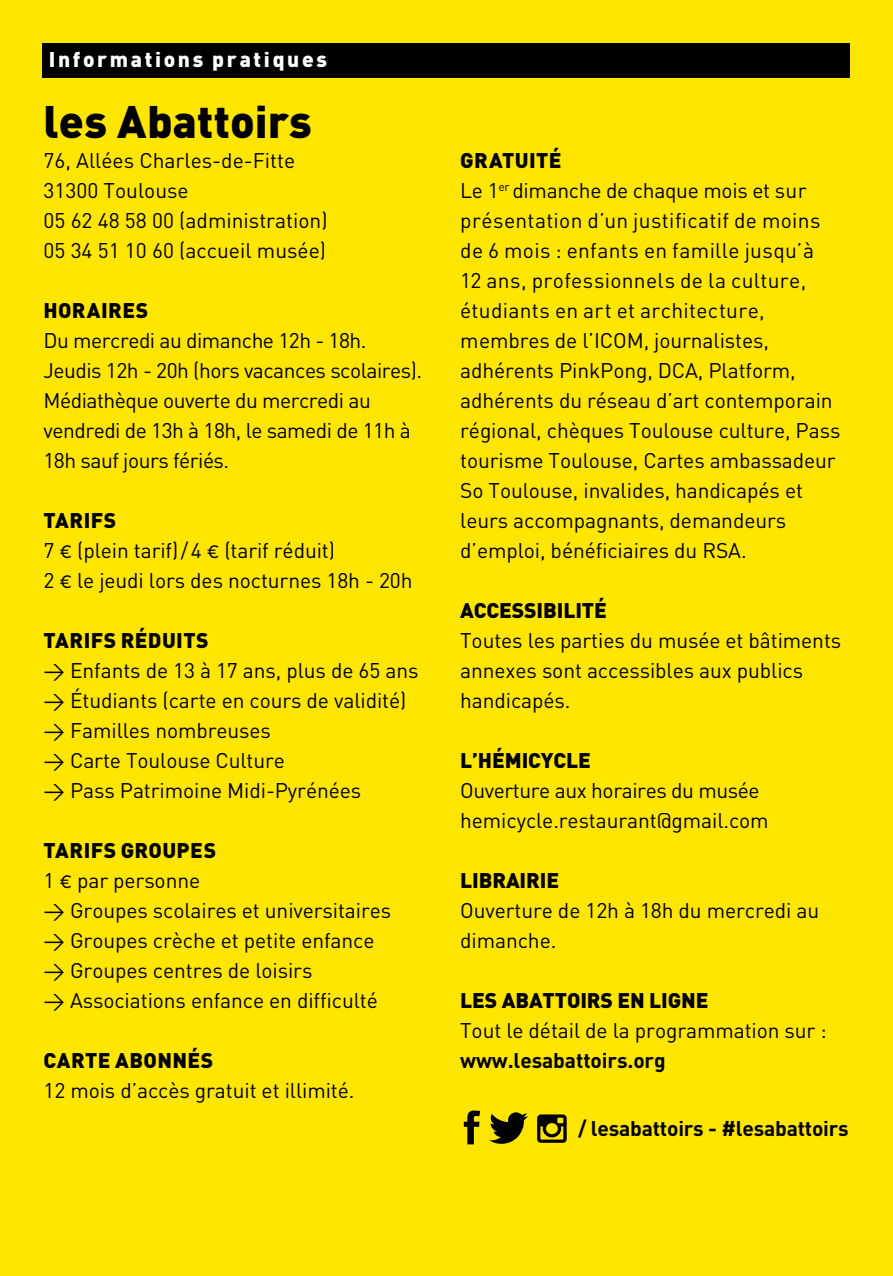
<style>
.page{position:relative;width:893px;height:1276px;background:#ffe600}
.page>*{position:absolute;margin:0;border:0;box-sizing:border-box;transform-origin:0 0}
.t1{font:900 45px "DIN";letter-spacing:.005em;color:#000}
.t2{font:21px/30px "DIN";letter-spacing:-.005em;color:#000}
.t3{font:21px/30px "DIN";letter-spacing:-.025em;color:#000}
.t4{font:900 21px "DIN";letter-spacing:.015em;color:#000}
.t5{font:700 21px "DIN";letter-spacing:-.01em;color:#000}
.t6{font:900 21px "DIN";letter-spacing:.125em;color:#fff}
.t7{font:900 21px "DIN";letter-spacing:-.005em;color:#000}
.s1{font-family:"Arquitecta"}
.s2{font-weight:900}
.s3{font-weight:700}
</style>
<div class="page">
<div style="left:43px;top:44px;width:807px;height:34px;background:#000"></div>
<svg style="left:489px;top:1112px;width:39px;height:31px"></svg>
<svg style="left:464px;top:1110px;width:16px;height:34px"></svg>
<svg style="left:537px;top:1114px;width:30px;height:28px"></svg>
<p class="t6" style="left:49px;top:45px;width:280px">Informations pratiques</p>
<p class="t1" style="left:44px;top:92px;width:270px">les Abattoirs</p>
<p class="t2" style="left:44px;top:145px;width:253px">76, Allées Charles-de-Fitte</p>
<p class="t2" style="left:44px;top:175px;width:147px">31300 Toulouse</p>
<p class="t2" style="left:44px;top:205px;width:286px">05 62 48 58 00 (administration)</p>
<p class="t2" style="left:44px;top:235px;width:284px">05 34 51 10 60 (accueil musée)</p>
<p class="t4" style="left:44px;top:296px;width:106px">HORAIRES</p>
<p class="t3" style="left:44px;top:325px;width:325px">Du mercredi au dimanche 12h - 18h.</p>
<p class="t3" style="left:44px;top:355px;width:380px">Jeudis 12h - 20h (hors vacances scolaires).</p>
<p class="t3" style="left:44px;top:385px;width:369px">Médiathèque ouverte du mercredi au vendredi de 13h à 18h, le samedi de 11h à<br>18h sauf jours fériés.</p>
<p class="t4" style="left:44px;top:506px;width:74px">TARIFS</p>
<p class="t2" style="left:44px;top:535px;width:370px">7 <span class="s1">€</span> (plein tarif)/4 <span class="s1">€</span> (tarif réduit)<br>2 <span class="s1">€</span> le jeudi lors des nocturnes 18h - 20h</p>
<p class="t4" style="left:44px;top:626px;width:167px">TARIFS RÉDUITS</p>
<p class="t2" style="left:44px;top:655px;width:376px">&gt; Enfants de 13 à 17 ans, plus de 65 ans</p>
<p class="t2" style="left:44px;top:685px;width:364px">&gt; Étudiants (carte en cours de validité)</p>
<p class="t2" style="left:44px;top:715px;width:229px">&gt; Familles nombreuses</p>
<p class="t2" style="left:44px;top:745px;width:243px">&gt; Carte Toulouse Culture</p>
<p class="t2" style="left:44px;top:775px;width:319px">&gt; Pass Patrimoine Midi-Pyrénées</p>
<p class="t4" style="left:44px;top:836px;width:174px">TARIFS GROUPES</p>
<p class="t2" style="left:44px;top:865px;width:349px">1 <span class="s1">€</span> par personne<br>&gt; Groupes scolaires et universitaires &gt; Groupes crèche et petite enfance &gt; Groupes centres de loisirs</p>
<p class="t2" style="left:44px;top:985px;width:336px">&gt; Associations enfance en difficulté</p>
<p class="t4" style="left:44px;top:1046px;width:171px">CARTE ABONNÉS</p>
<p class="t2" style="left:44px;top:1075px;width:312px">12 mois d’accès gratuit et illimité.</p>
<p class="t4" style="left:460px;top:146px;width:103px">GRATUITÉ</p>
<p class="t2" style="left:460px;top:175px;width:382px">Le 1<sup>er</sup> dimanche de chaque mois et sur présentation d’un justificatif de moins de 6 mois : enfants en famille jusqu’à 12 ans, professionnels de la culture, étudiants en art et architecture, membres de l’ICOM, journalistes, adhérents PinkPong, DCA, Platform, adhérents du réseau d’art contemporain régional, chèques Toulouse culture, Pass tourisme Toulouse, Cartes ambassadeur So Toulouse, invalides, handicapés et leurs accompagnants, demandeurs d’emploi, bénéficiaires du RSA.</p>
<p class="t2" style="left:460px;top:595px;width:383px"><span class="s2">ACCESSIBILITÉ<br></span>Toutes les parties du musée et bâtiments annexes sont accessibles aux publics handicapés.</p>
<p class="t2" style="left:460px;top:745px;width:301px"><span class="s2">L’HÉMICYCLE<br></span>Ouverture aux horaires du musée</p>
<p class="t2" style="left:460px;top:805px;width:310px">hemicycle.restaurant@gmail.com</p>
<p class="t7" style="left:460px;top:866px;width:100px">LIBRAIRIE</p>
<p class="t2" style="left:460px;top:895px;width:360px">Ouverture de 12h à 18h du mercredi au dimanche.</p>
<p class="t2" style="left:460px;top:985px;width:368px"><span class="s2">LES ABATTOIRS EN LIGNE<br></span>Tout le détail de la programmation sur : <span class="s3">www.lesabattoirs.org</span></p>
<p class="t5" style="left:578px;top:1114px;width:272px">/ lesabattoirs - #lesabattoirs</p>
</div>
